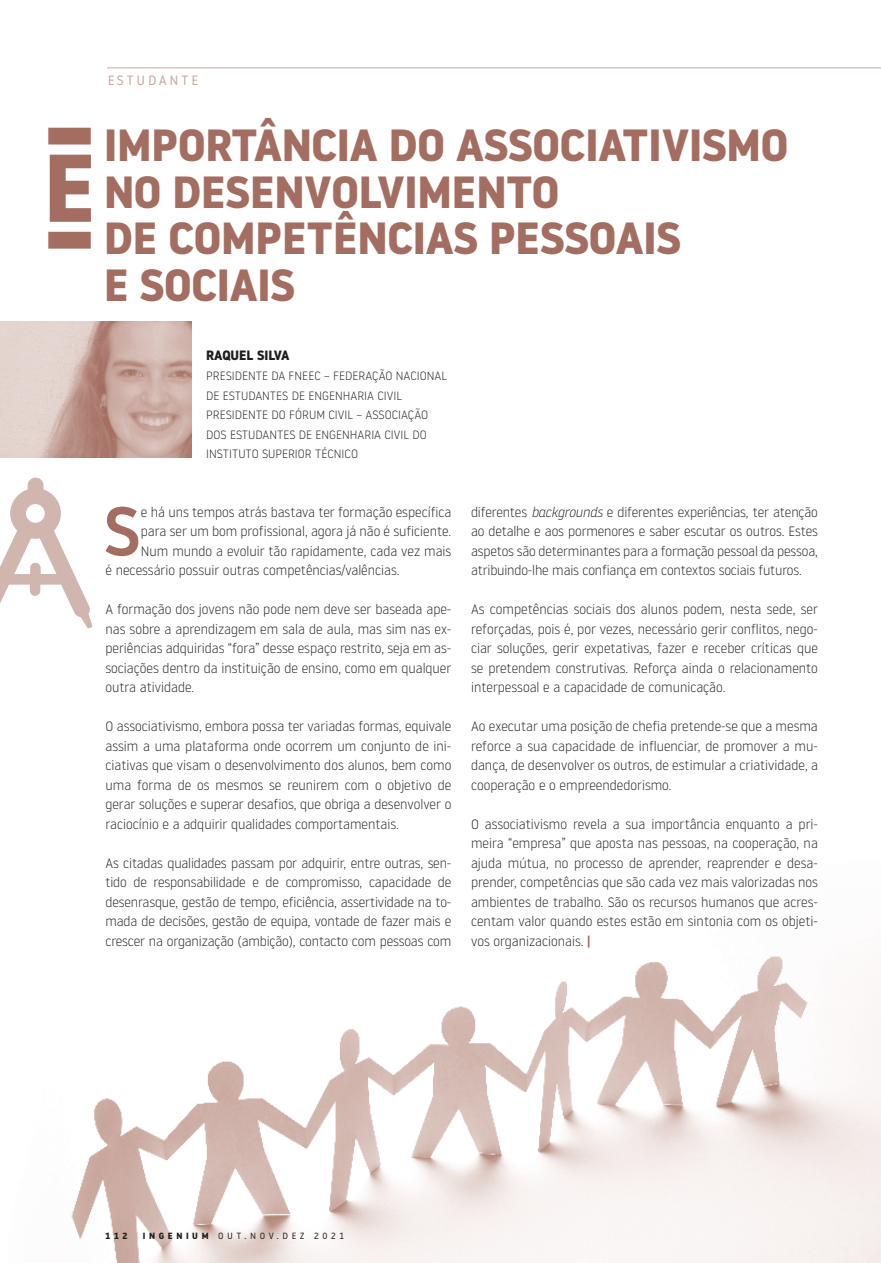
<style>
.page{position:relative;width:881px;height:1263px;background:#fff}
.page>*{position:absolute;margin:0;border:0;box-sizing:border-box;transform-origin:0 0}
.t1{font:700 95.85px "Noway";color:#a36d61}
.t2{font:500 69.15px "Noway";color:#a36d61}
.t3{font:700 45px/46.5px "Noway";letter-spacing:-.005em;color:#a36d61}
.t4{font:300 13.5px/19.5px "Noway";color:#201e1c;text-align:justify}
.t5{font:700 13.5px "Noway";color:#201e1c}
.t6{font:13.5px "Noway";letter-spacing:.2em;color:#a36d61}
.t7{font:300 12px/19.5px "Noway";color:#201e1c}
.t8{font:9px "Noway";letter-spacing:.4em;color:#201e1c}
.t9{font:700 9px "Noway";color:#201e1c}
.s1{font-style:italic}
.s2{font-weight:500;color:#a36d61}
.s3{font-weight:700}
</style>
<div class="page">
<img style="left:71px;top:956px;width:809px;height:307px">
<img style="left:0;top:322px;width:191px;height:136px">
<div style="left:48px;top:232px;width:43px;height:17px;background:#a36d61"></div>
<div style="left:48px;top:128px;width:43px;height:17px;background:#a36d61"></div>
<svg style="left:0;top:478px;width:93px;height:151px"></svg>
<hr style="left:107px;top:67px;width:773px;height:1px;background:#a36d61">
<h1 class="t1" style="left:44px;top:133px;width:54px">E</h1>
<p class="t6" style="left:107px;top:71px;width:93px">ESTUDANTE</p>
<h3 class="t3" style="left:104px;top:123px;width:685px">IMPORTÂNCIA DO ASSOCIATIVISMO<br>NO DESENVOLVIMENTO<br>DE COMPETÊNCIAS PESSOAIS<br>E SOCIAIS</h3>
<p class="t5" style="left:206px;top:348px;width:85px">RAQUEL SILVA</p>
<p class="t7" style="left:206px;top:365px;width:242px">PRESIDENTE DA FNEEC – FEDERAÇÃO NACIONAL DE ESTUDANTES DE ENGENHARIA CIVIL PRESIDENTE DO FÓRUM CIVIL – ASSOCIAÇÃO DOS ESTUDANTES DE ENGENHARIA CIVIL DO INSTITUTO SUPERIOR TÉCNICO</p>
<h2 class="t2" style="left:104px;top:483px;width:39px">S</h2>
<p class="t4" style="left:141px;top:501px;width:312px">e há uns tempos atrás bastava ter formação específica</p>
<p class="t4" style="left:141px;top:521px;width:312px">para ser um bom profissional, agora já não é suficiente.</p>
<p class="t4" style="left:141px;top:540px;width:312px">Num mundo a evoluir tão rapidamente, cada vez mais</p>
<p class="t4" style="left:105px;top:560px;width:295px">é necessário possuir outras competências/valências.</p>
<p class="t4" style="left:105px;top:599px;width:347px">A formação dos jovens não pode nem deve ser baseada ape&shy;nas sobre a aprendizagem em sala de aula, mas sim nas ex&shy;periências adquiridas “fora” desse espaço restrito, seja em as&shy;sociações dentro da instituição de ensino, como em qualquer outra atividade.</p>
<p class="t4" style="left:105px;top:716px;width:347px">O associativismo, embora possa ter variadas formas, equivale assim a uma plataforma onde ocorrem um conjunto de ini&shy;ciativas que visam o desenvolvimento dos alunos, bem como uma forma de os mesmos se reunirem com o objetivo de gerar soluções e superar desafios, que obriga a desenvolver o raciocínio e a adquirir qualidades comportamentais.</p>
<p class="t4" style="left:105px;top:852px;width:347px">As citadas qualidades passam por adquirir, entre outras, sen&shy;tido de responsabilidade e de compromisso, capacidade de desenrasque, gestão de tempo, eficiência, assertividade na to&shy;mada de decisões, gestão de equipa, vontade de fazer mais e crescer na organização (ambição), contacto com pessoas com</p>
<p class="t4" style="left:471px;top:501px;width:348px">diferentes <span class="s1">backgrounds</span> e diferentes experiências, ter atenção ao detalhe e aos pormenores e saber escutar os outros. Estes aspetos são determinantes para a formação pessoal da pessoa, atribuindo-lhe mais confiança em contextos sociais futuros.</p>
<p class="t4" style="left:471px;top:599px;width:348px">As competências sociais dos alunos podem, nesta sede, ser reforçadas, pois é, por vezes, necessário gerir conflitos, nego&shy;ciar soluções, gerir expetativas, fazer e receber críticas que se pretendem construtivas. Reforça ainda o relacionamento interpessoal e a capacidade de comunicação.</p>
<p class="t4" style="left:471px;top:716px;width:348px">Ao executar uma posição de chefia pretende-se que a mesma reforce a sua capacidade de influenciar, de promover a mu&shy;dança, de desenvolver os outros, de estimular a criatividade, a cooperação e o empreendedorismo.</p>
<p class="t4" style="left:471px;top:813px;width:348px">O associativismo revela a sua importância enquanto a pri&shy;meira “empresa” que aposta nas pessoas, na cooperação, na ajuda mútua, no processo de aprender, reaprender e desa&shy;prender, competências que são cada vez mais valorizadas nos ambientes de trabalho. São os recursos humanos que acres&shy;centam valor quando estes estão em sintonia com os objeti&shy;vos organizacionais. <span class="s2">|</span></p>
<p class="t9" style="left:105px;top:1230px;width:24px">112</p>
<p class="t8" style="left:143px;top:1229px;width:202px"><span class="s3">INGENIUM</span> OUT.NOV.DEZ 2021</p>
</div>
